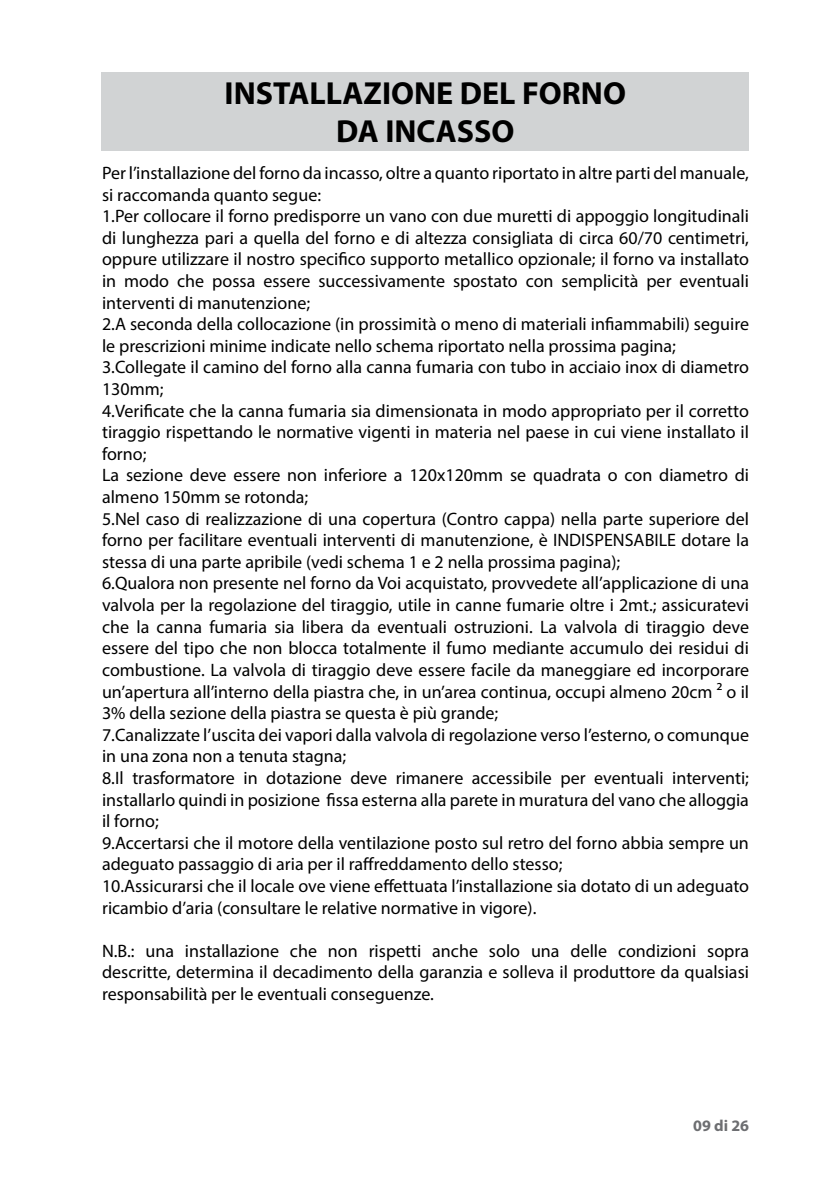
<style>
.page{position:relative;width:840px;height:1191px;background:#fff}
.page>*{position:absolute;margin:0;border:0;box-sizing:border-box;transform-origin:0 0}
.t1{font:700 32px/38.4px "Myriad Pro";color:#000;text-align:center}
.t2{font:18px/21.6px "Myriad Pro";color:#000}
.t3{font:700 16px "Myriad Pro";color:#6d6e71}
</style>
<div class="page">
<div style="left:102px;top:72px;width:646px;height:78px;background:#d1d3d4"></div>
<h1 class="t1" style="left:224px;top:73px;width:402px">INSTALLAZIONE DEL FORNO<br>DA INCASSO</h1>
<p class="t2" style="left:102px;top:162px;width:648px">Per l’installazione del forno da incasso, oltre a quanto riportato in altre parti del manuale, si raccomanda quanto segue:<br>1.Per collocare il forno predisporre un vano con due muretti di appoggio longitudinali di lunghezza pari a quella del forno e di altezza consigliata di circa 60/70 centimetri, oppure utilizzare il nostro specifico supporto metallico opzionale; il forno va installato in modo che possa essere successivamente spostato con semplicità per eventuali interventi di manutenzione;<br>2.A seconda della collocazione (in prossimità o meno di materiali infiammabili) seguire le prescrizioni minime indicate nello schema riportato nella prossima pagina; 3.Collegate il camino del forno alla canna fumaria con tubo in acciaio inox di diametro 130mm;<br>4.Verificate che la canna fumaria sia dimensionata in modo appropriato per il corretto tiraggio rispettando le normative vigenti in materia nel paese in cui viene installato il forno;<br>La sezione deve essere non inferiore a 120x120mm se quadrata o con diametro di almeno 150mm se rotonda;<br>5.Nel caso di realizzazione di una copertura (Contro cappa) nella parte superiore del forno per facilitare eventuali interventi di manutenzione, è INDISPENSABILE dotare la stessa di una parte apribile (vedi schema 1 e 2 nella prossima pagina);<br>6.Qualora non presente nel forno da Voi acquistato, provvedete all’applicazione di una valvola per la regolazione del tiraggio, utile in canne fumarie oltre i 2mt.; assicuratevi che la canna fumaria sia libera da eventuali ostruzioni. La valvola di tiraggio deve essere del tipo che non blocca totalmente il fumo mediante accumulo dei residui di combustione. La valvola di tiraggio deve essere facile da maneggiare ed incorporare un’apertura all’interno della piastra che, in un’area continua, occupi almeno 20cm ² o il 3% della sezione della piastra se questa è più grande;<br>7.Canalizzate l’uscita dei vapori dalla valvola di regolazione verso l’esterno, o comunque in una zona non a tenuta stagna;<br>8.Il trasformatore in dotazione deve rimanere accessibile per eventuali interventi; installarlo quindi in posizione fissa esterna alla parete in muratura del vano che alloggia il forno;<br>9.Accertarsi che il motore della ventilazione posto sul retro del forno abbia sempre un adeguato passaggio di aria per il raffreddamento dello stesso;<br>10.Assicurarsi che il locale ove viene effettuata l’installazione sia dotato di un adeguato ricambio d’aria (consultare le relative normative in vigore).</p>
<p class="t2" style="left:102px;top:939px;width:648px;text-align:justify">N.B.: una installazione che non rispetti anche solo una delle condizioni sopra descritte, determina il decadimento della garanzia e solleva il produttore da qualsiasi responsabilità per le eventuali conseguenze.</p>
<p class="t3" style="left:692px;top:1115px;width:57px">09 di 26</p>
</div>
